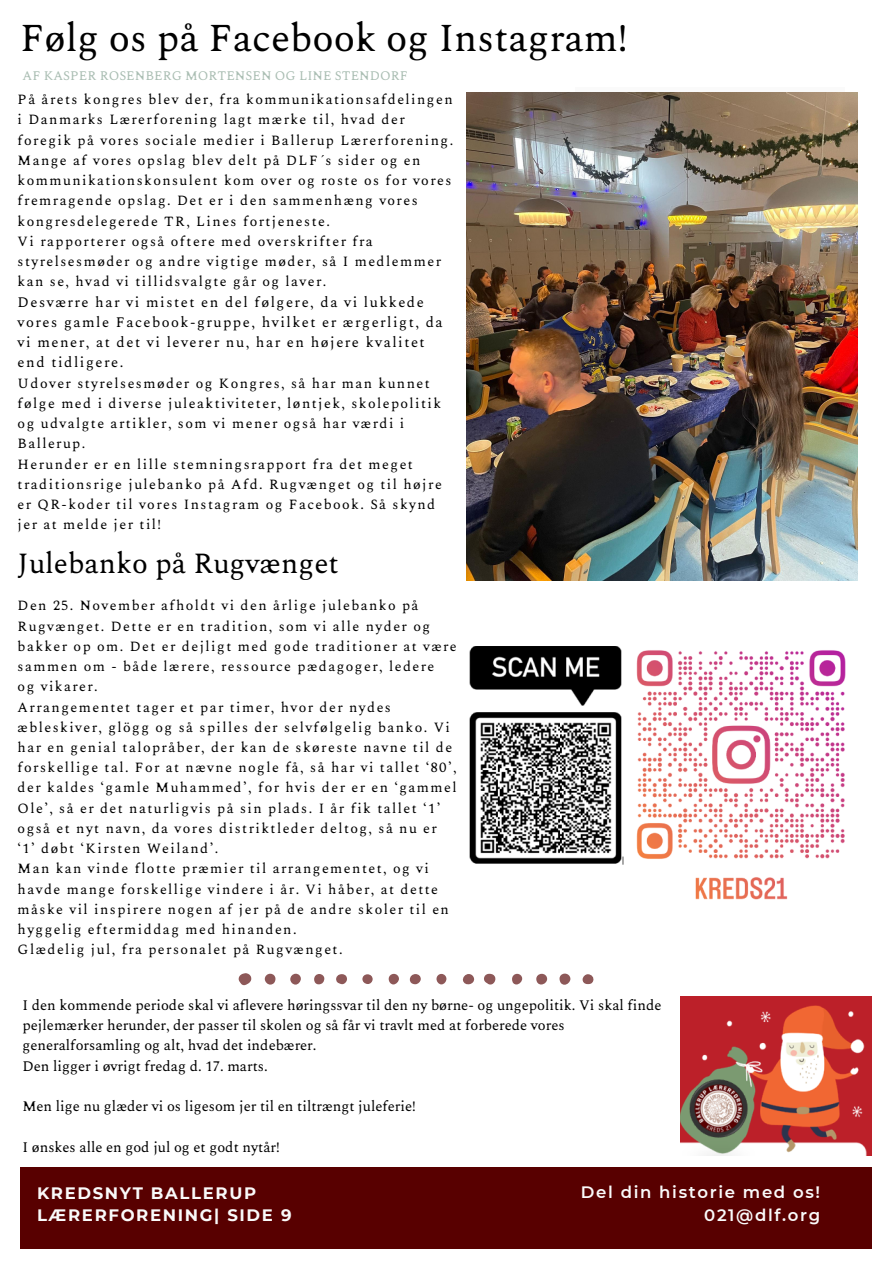
<style>
.page{position:relative;width:893px;height:1264px;background:#fff}
.page>*{position:absolute;margin:0;border:0;box-sizing:border-box;transform-origin:0 0}
.t1{font:40.5px "Karoll Round";color:#000}
.t2{font:30px "Karoll Round";color:#000}
.t3{font:700 16.5px/22.5px "Montserrat";letter-spacing:.1em;color:#fafafa}
.t4{font:600 16.5px/22.5px "Montserrat";letter-spacing:.1em;color:#fafafa;text-align:right}
.t5{font:15px/20.2px "Karoll Round";color:#000}
.t6{font:15px/20.2px "Karoll Round";letter-spacing:.1em;color:#000}
.t7{font:14.4px/20.2px "Karoll Round";letter-spacing:.1em;color:#000}
.t8{font:13.5px "Karoll Round";color:#aabeb3}
</style>
<div class="page">
<div style="left:20px;top:1167px;width:851px;height:81px;background:#580000"></div>
<div style="left:574px;top:88px;width:270px;height:9px;background:#fafafa"></div>
<img style="left:466px;top:92px;width:391px;height:488px">
<img style="left:469px;top:646px;width:154px;height:219px">
<img style="left:636px;top:650px;width:210px;height:250px">
<img style="left:680px;top:996px;width:191px;height:159px">
<svg style="left:238px;top:973px;width:14px;height:12px"></svg>
<svg style="left:484px;top:973px;width:12px;height:11px"></svg>
<div style="left:559px;top:973px;width:11px;height:11px;background:#8d5858;border-radius:50%"></div>
<div style="left:536px;top:973px;width:11px;height:11px;background:#8d5858;border-radius:50%"></div>
<div style="left:265px;top:973px;width:10px;height:11px;background:#8d5858;border-radius:50%"></div>
<svg style="left:462px;top:974px;width:12px;height:10px"></svg>
<div style="left:290px;top:973px;width:11px;height:11px;background:#8d5858;border-radius:50%"></div>
<div style="left:410px;top:974px;width:11px;height:10px;background:#8d5858;border-radius:50%"></div>
<svg style="left:336px;top:974px;width:11px;height:10px"></svg>
<div style="left:512px;top:973px;width:10px;height:11px;background:#8d5858;border-radius:5px"></div>
<svg style="left:582px;top:974px;width:12px;height:10px"></svg>
<div style="left:388px;top:973px;width:11px;height:11px;background:#8d5858;border-radius:50%"></div>
<div style="left:314px;top:974px;width:10px;height:10px;background:#8d5858;border-radius:5px"></div>
<svg style="left:436px;top:973px;width:10px;height:11px"></svg>
<div style="left:362px;top:974px;width:10px;height:10px;background:#8d5858;border-radius:50%"></div>
<h1 class="t1" style="left:20px;top:13px;width:608px">Følg os på Facebook og Instagram!</h1>
<p class="t7" style="left:18px;top:89px;width:437px">På årets kongres blev der, fra kommunikationsafdelingen i Danmarks Lærerforening lagt mærke til, hvad der foregik på vores sociale medier i Ballerup Lærerforening.<br>Mange af vores opslag blev delt på DLF´s sider og en kommunikationskonsulent kom over og roste os for vores fremragende opslag. Det er i den sammenhæng vores kongresdelegerede TR, Lines fortjeneste.<br>Vi rapporterer også oftere med overskrifter fra styrelsesmøder og andre vigtige møder, så I medlemmer kan se, hvad vi tillidsvalgte går og laver.</p>
<p class="t6" style="left:18px;top:291px;width:426px">Desværre har vi mistet en del følgere, da vi lukkede vores gamle Facebook-gruppe, hvilket er ærgerligt, da vi mener, at det vi leverer nu, har en højere kvalitet end tidligere.</p>
<p class="t7" style="left:18px;top:373px;width:425px">Udover styrelsesmøder og Kongres, så har man kunnet følge med i diverse juleaktiviteter, løntjek, skolepolitik og udvalgte artikler, som vi mener også har værdi i Ballerup.<br>Herunder er en lille stemningsrapport fra det meget traditionsrige julebanko på Afd. Rugvænget og til højre er QR-koder til vores Instagram og Facebook. Så skynd jer at melde jer til!</p>
<p class="t8" style="left:22px;top:67px;width:387px">AF KASPER ROSENBERG MORTENSEN OG LINE STENDORF</p>
<h2 class="t2" style="left:18px;top:544px;width:323px">Julebanko på Rugvænget</h2>
<p class="t7" style="left:18px;top:595px;width:440px">Den 25. November afholdt vi den årlige julebanko på Rugvænget. Dette er en tradition, som vi alle nyder og bakker op om. Det er dejligt med gode traditioner at være sammen om - både lærere, ressource pædagoger, ledere<br>og vikarer.<br>Arrangementet tager et par timer, hvor der nydes æbleskiver, glögg og så spilles der selvfølgelig banko. Vi har en genial talopråber, der kan de skøreste navne til de forskellige tal. For at nævne nogle få, så har vi tallet ‘80’, der kaldes ‘gamle Muhammed’, for hvis der er en ‘gammel Ole’, så er det naturligvis på sin plads. I år fik tallet ‘1’ også et nyt navn, da vores distriktleder deltog, så nu er ‘1’ døbt ‘Kirsten Weiland’.<br>Man kan vinde flotte præmier til arrangementet, og vi havde mange forskellige vindere i år. Vi håber, at dette måske vil inspirere nogen af jer på de andre skoler til en hyggelig eftermiddag med hinanden.<br>Glædelig jul, fra personalet på Rugvænget.</p>
<p class="t5" style="left:22px;top:994px;width:640px">I den kommende periode skal vi aflevere høringssvar til den ny børne- og ungepolitik. Vi skal finde pejlemærker herunder, der passer til skolen og så får vi travlt med at forberede vores generalforsamling og alt, hvad det indebærer.<br>Den ligger i øvrigt fredag d. 17. marts.</p>
<p class="t5" style="left:22px;top:1096px;width:395px">Men lige nu glæder vi os ligesom jer til en tiltrængt juleferie!</p>
<p class="t5" style="left:22px;top:1136px;width:258px">I ønskes alle en god jul og et godt nytår!</p>
<p class="t3" style="left:37px;top:1181px;width:256px">KREDSNYT BALLERUP<br>LÆRERFORENING| SIDE 9</p>
<p class="t4" style="left:580px;top:1180px;width:241px">Del din historie med os!<br>021@dlf.org</p>
</div>
